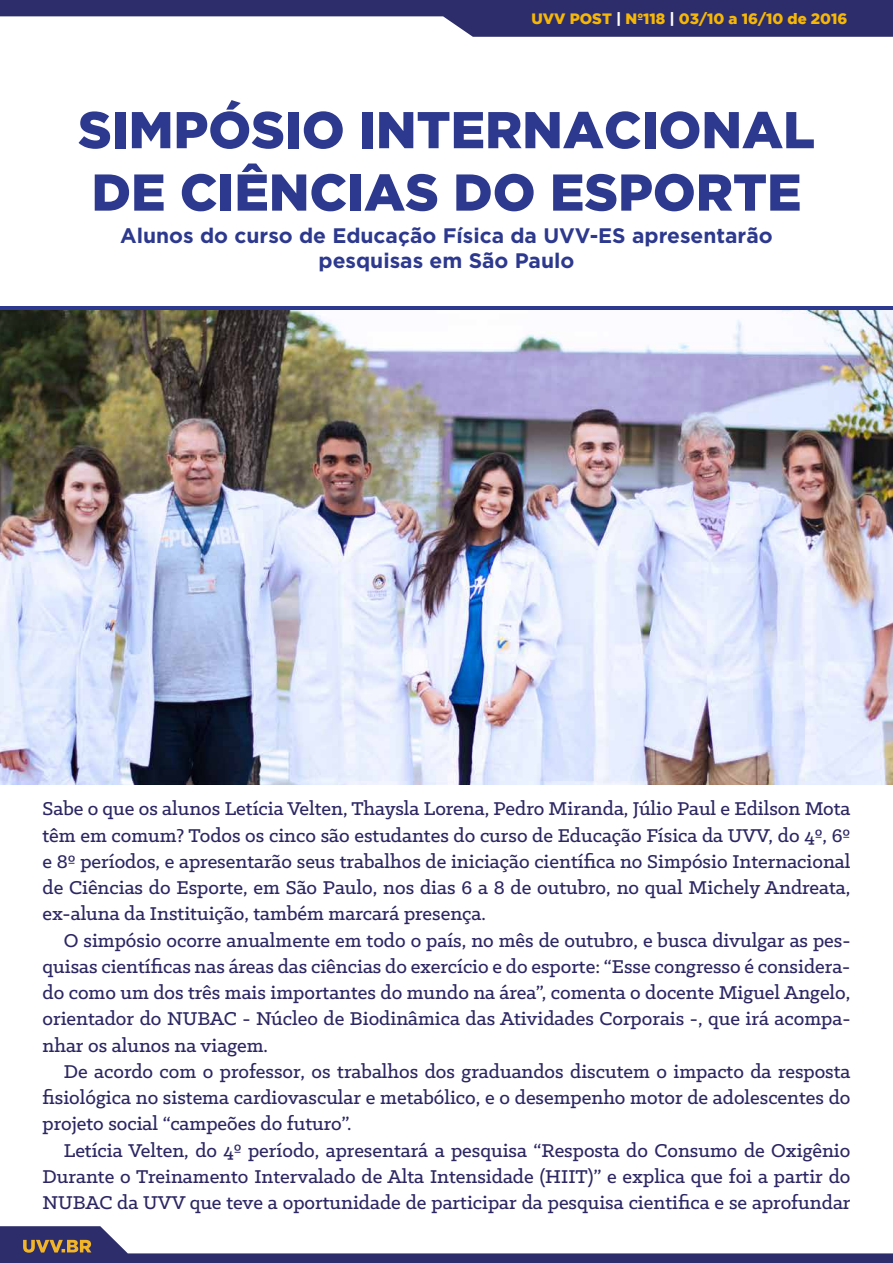
<style>
.page{position:relative;width:893px;height:1263px;background:#fff}
.page>*{position:absolute;margin:0;border:0;box-sizing:border-box;transform-origin:0 0}
.t1{font:900 51.6px/62.4px "Gotham";color:#2d398e}
.t2{font:500 21px/26.2px "Klinic Slab";color:#2c2763;text-align:justify}
.t3{font:700 21px/25.2px "Gotham";color:#2d398e;text-align:center}
.t4{font:900 15px "Gotham";color:#f6b705}
.s1{color:#fff}
</style>
<div class="page">
<svg style="left:0;top:0;width:893px;height:37px"></svg>
<svg style="left:0;top:1226px;width:893px;height:37px"></svg>
<hr style="left:0;top:306px;width:893px;height:4px;background:#2d398e">
<img style="left:0;top:310px;width:893px;height:474px">
<p class="t4" style="left:531px;top:10px;width:318px">UVV POST <span class="s1">|</span> Nº118 <span class="s1">|</span> 03/10 a 16/10 de 2016</p>
<h1 class="t1" style="left:78px;top:97px;width:738px">SIMPÓSIO INTERNACIONAL<br>DE CIÊNCIAS DO ESPORTE</h1>
<p class="t3" style="left:120px;top:222px;width:654px">Alunos do curso de Educação Física da UVV-ES apresentarão pesquisas em São Paulo</p>
<p class="t2" style="left:43px;top:795px;width:809px">Sabe o que os alunos Letícia Velten, Thaysla Lorena, Pedro Miranda, Júlio Paul e Edilson Mota têm em comum? Todos os cinco são estudantes do curso de Educação Física da UVV, do 4º, 6º e 8º períodos, e apresentarão seus trabalhos de iniciação científica no Simpósio Internacional de Ciências do Esporte, em São Paulo, nos dias 6 a 8 de outubro, no qual Michely Andreata, ex-aluna da Instituição, também marcará presença.</p>
<p class="t2" style="left:43px;top:926px;width:809px;text-indent:21px">O simpósio ocorre anualmente em todo o país, no mês de outubro, e busca divulgar as pes&shy;quisas científicas nas áreas das ciências do exercício e do esporte: “Esse congresso é considera&shy;do como um dos três mais importantes do mundo na área”, comenta o docente Miguel Angelo, orientador do NUBAC - Núcleo de Biodinâmica das Atividades Corporais -, que irá acompa&shy;nhar os alunos na viagem.</p>
<p class="t2" style="left:43px;top:1058px;width:809px;text-indent:21px">De acordo com o professor, os trabalhos dos graduandos discutem o impacto da resposta fisiológica no sistema cardiovascular e metabólico, e o desempenho motor de adolescentes do projeto social “campeões do futuro”.</p>
<p class="t2" style="left:43px;top:1136px;width:809px;text-indent:21px">Letícia Velten, do 4º período, apresentará a pesquisa “Resposta do Consumo de Oxigênio Durante o Treinamento Intervalado de Alta Intensidade (HIIT)” e explica que foi a partir do NUBAC da UVV que teve a oportunidade de participar da pesquisa cientifica e se aprofundar</p>
</div>
